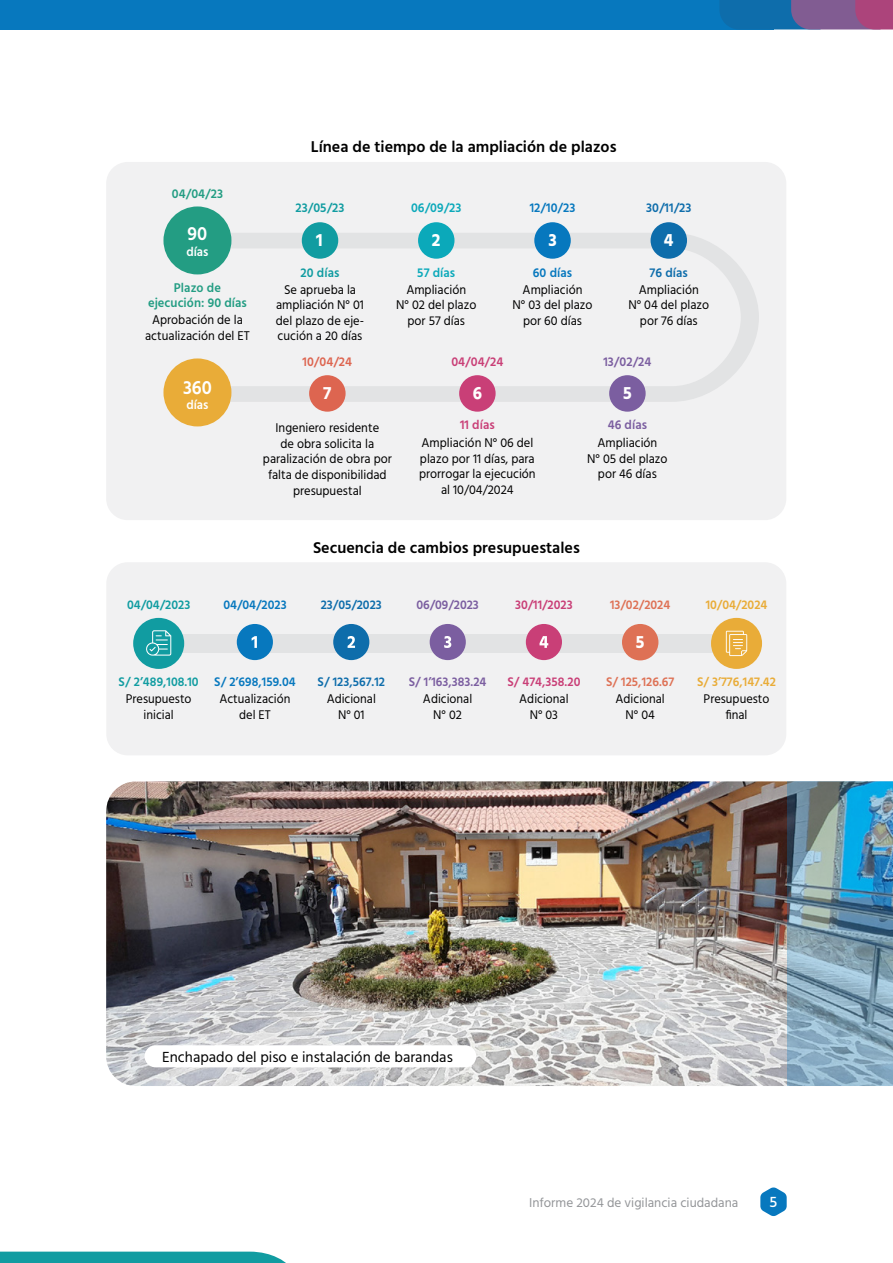
<style>
.page{position:relative;width:893px;height:1263px;background:#fff}
.page>*{position:absolute;margin:0;border:0;box-sizing:border-box;transform-origin:0 0}
.t1{font:600 19.5px "Hind";color:#fff;scale:.95 1}
.t2{font:700 18.15px "Hind";color:#fff;scale:.95 1}
.t3{font:600 16.05px "Hind";color:#000}
.t4{font:500 15.45px "Hind";color:#fff}
.t5{font:15px "Hind";color:#000}
.t6{font:13.2px "Hind";color:#939598}
.t7{font:13.05px/15.6px "Hind";color:#000;text-align:center;scale:.96 1}
.t8{font:600 13.05px/15.6px "Hind";letter-spacing:.005em;color:#239d83;text-align:center;scale:.96 1}
.t9{font:600 13.05px "Hind";letter-spacing:.005em;color:#119ca1;scale:.96 1}
.t10{font:600 13.05px "Hind";letter-spacing:.005em;color:#0ba9ba;scale:.96 1}
.t11{font:600 13.05px "Hind";letter-spacing:.005em;color:#0778be;scale:.96 1}
.t12{font:600 13.05px "Hind";letter-spacing:.005em;color:#c93f77;scale:.96 1}
.t13{font:600 13.05px "Hind";letter-spacing:.005em;color:#0e6dab;scale:.96 1}
.t14{font:600 13.05px "Hind";letter-spacing:.005em;color:#7b5ea0;scale:.96 1}
.t15{font:600 13.05px "Hind";color:#dd6550;scale:.96 1}
.t16{font:600 13.05px "Hind";color:#fff;scale:.95 1}
.t17{font:12.9px/15.5px "Hind";color:#000;text-align:center;scale:.96 1}
.t18{font:600 12.9px "Hind";letter-spacing:.005em;color:#119ca1;scale:.96 1}
.t19{font:600 12.9px "Hind";letter-spacing:.005em;color:#e9ac38;scale:.96 1}
.t20{font:600 12.9px "Hind";letter-spacing:.005em;color:#7b5ea0;scale:.96 1}
.t21{font:600 12.9px "Hind";letter-spacing:.005em;color:#0778be;scale:.96 1}
.t22{font:600 12.9px "Hind";letter-spacing:.005em;color:#0e6dab;scale:.96 1}
.t23{font:600 12.9px "Hind";letter-spacing:.005em;color:#c93f77;scale:.96 1}
.t24{font:600 12.9px "Hind";color:#de7155;scale:.96 1}
</style>
<div class="page">
<svg style="left:760px;top:1187px;width:27px;height:29px"></svg>
<div style="left:0;top:0;width:773px;height:29px;background:#0778be"></div>
<svg style="left:720px;top:0;width:173px;height:29px;background:#585e98"></svg>
<svg style="left:0;top:1251px;width:286px;height:12px;background:#26a4a9"></svg>
<img style="left:106px;top:781px;width:787px;height:305px">
<img style="left:787px;top:781px;width:105px;height:305px">
<div style="left:145px;top:1045px;width:331px;height:22px;background:#fff;border-radius:11px"></div>
<div style="left:106px;top:162px;width:680px;height:358px;background:#f1f1f2;border-radius:21px"></div>
<svg style="left:185px;top:233px;width:574px;height:169px"></svg>
<div style="left:163px;top:206px;width:68px;height:68px;background:#239d83;border-radius:50%"></div>
<div style="left:163px;top:358px;width:68px;height:68px;background:#e9ac38;border-radius:50%"></div>
<div style="left:302px;top:222px;width:36px;height:37px;background:#119ca1;border-radius:50%"></div>
<div style="left:418px;top:222px;width:36px;height:37px;background:#0ba9ba;border-radius:50%"></div>
<div style="left:534px;top:222px;width:37px;height:37px;background:#0778be;border-radius:50%"></div>
<div style="left:651px;top:222px;width:36px;height:37px;background:#0e6dab;border-radius:50%"></div>
<div style="left:609px;top:375px;width:37px;height:37px;background:#7b5ea0;border-radius:50%"></div>
<div style="left:459px;top:375px;width:37px;height:37px;background:#c93f77;border-radius:50%"></div>
<div style="left:309px;top:375px;width:37px;height:37px;background:#dd6550;border-radius:50%"></div>
<div style="left:106px;top:562px;width:680px;height:193px;background:#f1f1f2;border-radius:21px"></div>
<div style="left:155px;top:634px;width:589px;height:18px;background:#e2e3e4"></div>
<div style="left:133px;top:618px;width:51px;height:51px;background:#119ca1;border-radius:50%"></div>
<svg style="left:146px;top:630px;width:25px;height:26px"></svg>
<div style="left:711px;top:618px;width:51px;height:51px;background:#e9ac38;border-radius:50%"></div>
<svg style="left:726px;top:631px;width:21px;height:25px"></svg>
<div style="left:237px;top:624px;width:36px;height:36px;background:#0778be;border-radius:50%"></div>
<svg style="left:252px;top:636px;width:5px;height:12px"></svg>
<div style="left:333px;top:624px;width:36px;height:36px;background:#0e6dab;border-radius:50%"></div>
<svg style="left:348px;top:636px;width:7px;height:12px"></svg>
<div style="left:430px;top:624px;width:36px;height:36px;background:#7b5ea0;border-radius:50%"></div>
<svg style="left:444px;top:636px;width:7px;height:12px"></svg>
<div style="left:526px;top:624px;width:36px;height:36px;background:#c93f77;border-radius:50%"></div>
<svg style="left:539px;top:636px;width:9px;height:12px"></svg>
<div style="left:622px;top:624px;width:36px;height:36px;background:#de7155;border-radius:50%"></div>
<p class="t8" style="left:172px;top:187px;width:55px">04/04/23</p>
<h1 class="t1" style="left:188px;top:220px;width:22px">90</h1>
<p class="t16" style="left:186px;top:242px;width:25px">días</p>
<p class="t8" style="left:148px;top:280px;width:104px">Plazo de ejecución: 90 días</p>
<p class="t7" style="left:145px;top:313px;width:110px">Aprobación de la actualización del ET</p>
<h1 class="t1" style="left:183px;top:374px;width:32px">360</h1>
<p class="t16" style="left:186px;top:396px;width:25px">días</p>
<p class="t3" style="left:311px;top:135px;width:307px">Línea de tiempo de la ampliación de plazos</p>
<p class="t9" style="left:296px;top:198px;width:52px">23/05/23</p>
<p class="t10" style="left:411px;top:198px;width:54px">06/09/23</p>
<p class="t11" style="left:530px;top:198px;width:49px">12/10/23</p>
<p class="t13" style="left:646px;top:198px;width:49px">30/11/23</p>
<h2 class="t2" style="left:316px;top:229px;width:8px">1</h2>
<h2 class="t2" style="left:432px;top:229px;width:11px">2</h2>
<h2 class="t2" style="left:548px;top:229px;width:10px">3</h2>
<h2 class="t2" style="left:664px;top:229px;width:12px">4</h2>
<p class="t9" style="left:301px;top:263px;width:42px">20 días</p>
<p class="t7" style="left:276px;top:282px;width:93px">Se aprueba la ampliación N° 01 del plazo de eje&shy;cución a 20 días</p>
<p class="t10" style="left:417px;top:263px;width:41px">57 días</p>
<p class="t7" style="left:396px;top:282px;width:85px">Ampliación<br>N° 02 del plazo por 57 días</p>
<p class="t11" style="left:533px;top:263px;width:42px">60 días</p>
<p class="t7" style="left:513px;top:282px;width:85px">Ampliación<br>N° 03 del plazo por 60 días</p>
<p class="t13" style="left:650px;top:263px;width:41px">76 días</p>
<p class="t7" style="left:628px;top:282px;width:86px">Ampliación<br>N° 04 del plazo por 76 días</p>
<p class="t15" style="left:303px;top:353px;width:53px">10/04/24</p>
<p class="t12" style="left:451px;top:353px;width:56px">04/04/24</p>
<p class="t14" style="left:603px;top:353px;width:52px">13/02/24</p>
<h2 class="t2" style="left:323px;top:382px;width:10px">7</h2>
<h2 class="t2" style="left:473px;top:382px;width:11px">6</h2>
<h2 class="t2" style="left:623px;top:382px;width:11px">5</h2>
<p class="t7" style="left:263px;top:421px;width:136px">Ingeniero residente<br>de obra solicita la paralización de obra por falta de disponibilidad presupuestal</p>
<p class="t12" style="left:460px;top:416px;width:38px">11 días</p>
<p class="t7" style="left:419px;top:435px;width:123px">Ampliación N° 06 del plazo por 11 días, para prorrogar la ejecución al 10/04/2024</p>
<p class="t14" style="left:608px;top:416px;width:43px">46 días</p>
<p class="t7" style="left:587px;top:435px;width:85px">Ampliación<br>N° 05 del plazo por 46 días</p>
<p class="t3" style="left:313px;top:536px;width:268px">Secuencia de cambios presupuestales</p>
<p class="t18" style="left:127px;top:595px;width:67px">04/04/2023</p>
<p class="t19" style="left:706px;top:595px;width:66px">10/04/2024</p>
<p class="t21" style="left:223px;top:595px;width:67px">04/04/2023</p>
<p class="t22" style="left:321px;top:595px;width:65px">23/05/2023</p>
<p class="t20" style="left:416px;top:595px;width:67px">06/09/2023</p>
<p class="t23" style="left:515px;top:595px;width:61px">30/11/2023</p>
<p class="t24" style="left:610px;top:595px;width:64px">13/02/2024</p>
<h2 class="t2" style="left:636px;top:631px;width:11px">5</h2>
<p class="t18" style="left:119px;top:673px;width:85px">S/ 2’489,108.10</p>
<p class="t19" style="left:697px;top:673px;width:84px">S/ 3’776,147.42</p>
<p class="t21" style="left:214px;top:673px;width:86px">S/ 2’698,159.04</p>
<p class="t22" style="left:318px;top:673px;width:72px">S/ 123,567.12</p>
<p class="t20" style="left:409px;top:673px;width:82px">S/ 1’163,383.24</p>
<p class="t23" style="left:507px;top:673px;width:78px">S/ 474,358.20</p>
<p class="t24" style="left:606px;top:673px;width:73px">S/ 125,126.67</p>
<p class="t17" style="left:126px;top:692px;width:70px">Presupuesto inicial</p>
<p class="t17" style="left:219px;top:692px;width:76px">Actualización del ET</p>
<p class="t17" style="left:327px;top:692px;width:53px">Adicional<br>N° 01</p>
<p class="t17" style="left:423px;top:692px;width:53px">Adicional<br>N° 02</p>
<p class="t17" style="left:519px;top:692px;width:53px">Adicional<br>N° 03</p>
<p class="t17" style="left:616px;top:692px;width:53px">Adicional<br>N° 04</p>
<p class="t17" style="left:704px;top:692px;width:70px">Presupuesto final</p>
<p class="t5" style="left:162px;top:1046px;width:292px">Enchapado del piso e instalación de barandas</p>
<p class="t6" style="left:529px;top:1193px;width:211px">Informe 2024 de vigilancia ciudadana</p>
<p class="t4" style="left:769px;top:1191px;width:9px">5</p>
</div>
